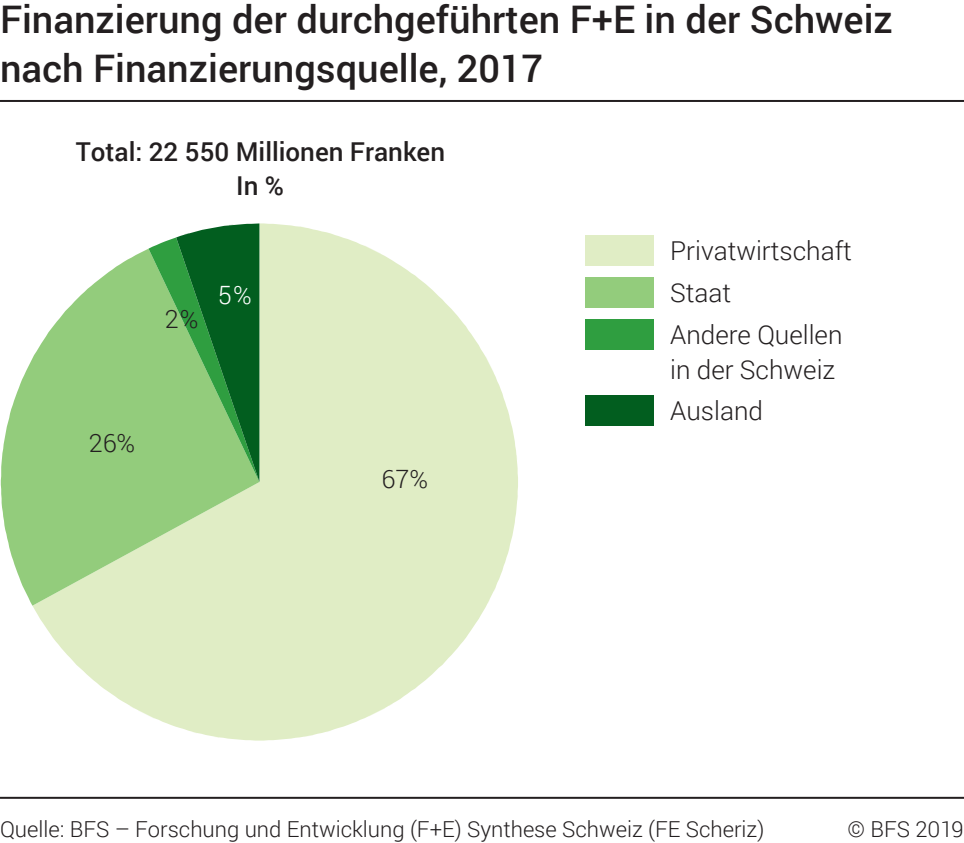
<style>
.page{position:relative;width:964px;height:843px;background:#fff}
.page>*{position:absolute;margin:0;border:0;box-sizing:border-box;transform-origin:0 0}
.t1{font:500 38px/49.6px "Roboto";color:#231f20}
.t2{font:300 26px/42px "Roboto";color:#231f20}
.t3{font:500 26px/34px "Roboto";color:#231f20;text-align:center}
.t4{font:300 25.2px "Roboto";color:#231f20}
.t5{font:300 25.2px "Roboto";color:#fff}
.t6{font:300 22px "Roboto";color:#231f20}
</style>
<div class="page">
<hr style="left:0;top:100px;width:963px;height:2px;background:#231f20">
<svg style="left:32px;top:223px;width:486px;height:517px;fill:#e0edc5"></svg>
<svg style="left:1px;top:248px;width:258px;height:357px;fill:#93cc7c"></svg>
<svg style="left:148px;top:223px;width:111px;height:259px;background:#539e55"></svg>
<div style="left:584px;top:235px;width:69px;height:30px;background:#e0edc5"></div>
<div style="left:584px;top:277px;width:69px;height:30px;background:#93cc7c"></div>
<div style="left:584px;top:318px;width:69px;height:31px;background:#2f9e40"></div>
<div style="left:584px;top:395px;width:69px;height:30px;background:#025e1f"></div>
<hr style="left:0;top:796px;width:963px;height:2px;background:#231f20">
<h1 class="t1" style="left:0;top:-7px;width:894px">Finanzierung der durchgeführten F+E in der Schweiz nach Finanzierungsquelle, 2017</h1>
<p class="t3" style="left:76px;top:133px;width:371px">Total: 22 550 Millionen Franken<br>In %</p>
<p class="t4" style="left:165px;top:301px;width:35px">2%</p>
<p class="t5" style="left:218px;top:277px;width:35px">5%</p>
<p class="t4" style="left:89px;top:426px;width:48px">26%</p>
<p class="t4" style="left:381px;top:461px;width:48px">67%</p>
<p class="t2" style="left:670px;top:229px;width:183px">Privatwirtschaft<br>Staat<br>Andere Quellen</p>
<p class="t2" style="left:670px;top:348px;width:166px">in der Schweiz<br>Ausland</p>
<p class="t6" style="left:0;top:813px;width:765px">Quelle: BFS – Forschung und Entwicklung (F+E) Synthese Schweiz (FE Scheriz)</p>
<p class="t6" style="left:847px;top:813px;width:118px">© BFS 2019</p>
</div>
